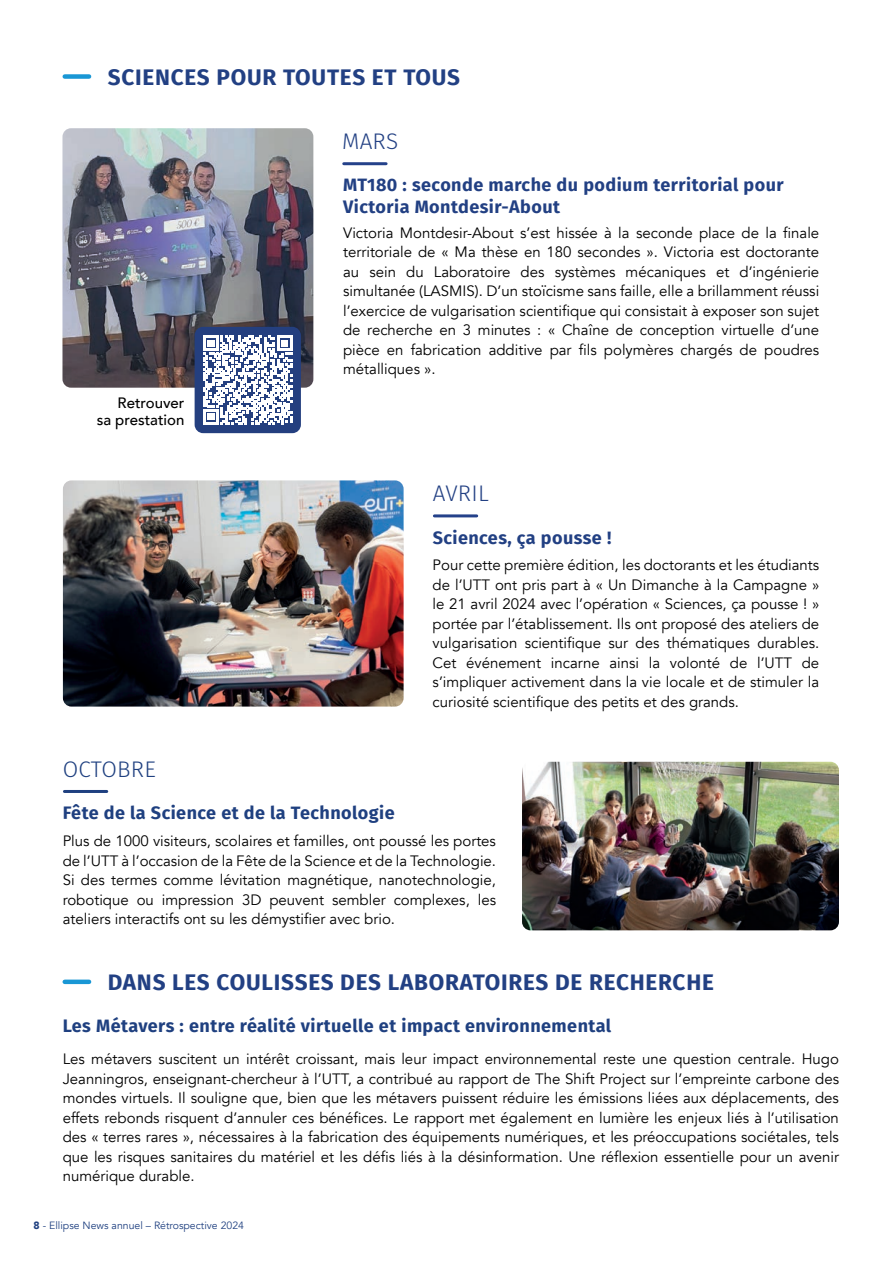
<style>
.page{position:relative;width:893px;height:1263px;background:#fff}
.page>*{position:absolute;margin:0;border:0;box-sizing:border-box;transform-origin:0 0}
.t1{font:700 22.5px "Fira Sans";letter-spacing:.035em;color:#224083}
.t2{font:300 22.5px "Fira Sans";letter-spacing:.01em;color:#224083}
.t3{font:300 22.5px "Fira Sans";letter-spacing:.01em;color:#1f4080}
.t4{font:700 18px "Fira Sans";letter-spacing:.025em;color:#1f4080}
.t5{font:700 18px/21.6px "Fira Sans";letter-spacing:.025em;color:#224083}
.t6{font:15px/19.5px "Avenir";color:#000;text-align:justify}
.t7{font:500 15px/16.5px "Avenir";color:#000;text-align:right}
.t8{font:10.5px "Avenir";color:#1f4080}
.s1{font-weight:900}
</style>
<div class="page">
<div style="left:65px;top:74px;width:24px;height:5px;background:#1997d5"></div>
<div style="left:65px;top:979px;width:24px;height:5px;background:#1997d5"></div>
<hr style="left:344px;top:162px;width:42px;height:3px;background:#24418a">
<hr style="left:434px;top:514px;width:43px;height:3px;background:#24418a">
<img style="left:62px;top:128px;width:251px;height:260px">
<img style="left:63px;top:480px;width:341px;height:226px">
<div style="left:195px;top:327px;width:106px;height:106px;background:#243f7f;border-radius:9px"></div>
<hr style="left:64px;top:790px;width:43px;height:3px;background:#1f4080">
<svg style="left:203px;top:335px;width:89px;height:89px"></svg>
<img style="left:522px;top:762px;width:317px;height:168px">
<h1 class="t1" style="left:108px;top:58px;width:354px">SCIENCES POUR TOUTES ET TOUS</h1>
<h1 class="t2" style="left:342px;top:125px;width:57px">MARS</h1>
<p class="t5" style="left:343px;top:173px;width:442px">MT180 : seconde marche du podium territorial pour<br>Victoria Montdesir-About</p>
<p class="t7" style="left:97px;top:394px;width:89px">Retrouver<br>sa prestation</p>
<h1 class="t3" style="left:63px;top:753px;width:95px">OCTOBRE</h1>
<p class="t6" style="left:343px;top:223px;width:478px">Victoria Montdesir-About s’est hissée à la seconde place de la finale territoriale de « Ma thèse en 180 secondes ». Victoria est doctorante au sein du Laboratoire des systèmes mécaniques et d’ingénierie simultanée (LASMIS). D’un stoïcisme sans faille, elle a brillamment réussi l’exercice de vulgarisation scientifique qui consistait à exposer son sujet de recherche en 3 minutes : « Chaîne de conception virtuelle d’une pièce en fabrication additive par fils polymères chargés de poudres métalliques ».</p>
<h1 class="t2" style="left:433px;top:478px;width:57px">AVRIL</h1>
<p class="t5" style="left:433px;top:525px;width:180px">Sciences, ça pousse !</p>
<p class="t6" style="left:433px;top:555px;width:388px">Pour cette première édition, les doctorants et les étudiants de l’UTT ont pris part à « Un Dimanche à la Campagne » le 21 avril 2024 avec l’opération « Sciences, ça pousse ! » portée par l’établissement. Ils ont proposé des ateliers de vulgarisation scientifique sur des thématiques durables.<br>Cet événement incarne ainsi la volonté de l’UTT de s’impliquer activement dans la vie locale et de stimuler la curiosité scientifique des petits et des grands.</p>
<p class="t4" style="left:63px;top:798px;width:333px">Fête de la Science et de la Technologie</p>
<p class="t6" style="left:63px;top:831px;width:435px">Plus de 1000 visiteurs, scolaires et familles, ont poussé les portes de l’UTT à l’occasion de la Fête de la Science et de la Technologie.<br>Si des termes comme lévitation magnétique, nanotechnologie, robotique ou impression 3D peuvent sembler complexes, les ateliers interactifs ont su les démystifier avec brio.</p>
<h1 class="t1" style="left:108px;top:963px;width:608px">DANS LES COULISSES DES LABORATOIRES DE RECHERCHE</h1>
<p class="t4" style="left:63px;top:1011px;width:550px">Les Métavers : entre réalité virtuelle et impact environnemental</p>
<p class="t6" style="left:63px;top:1050px;width:778px">Les métavers suscitent un intérêt croissant, mais leur impact environnemental reste une question centrale. Hugo Jeanningros, enseignant-chercheur à l’UTT, a contribué au rapport de The Shift Project sur l’empreinte carbone des mondes virtuels. Il souligne que, bien que les métavers puissent réduire les émissions liées aux déplacements, des effets rebonds risquent d’annuler ces bénéfices. Le rapport met également en lumière les enjeux liés à l’utilisation des « terres rares », nécessaires à la fabrication des équipements numériques, et les préoccupations sociétales, tels que les risques sanitaires du matériel et les défis liés à la désinformation. Une réflexion essentielle pour un avenir numérique durable.</p>
<p class="t8" style="left:33px;top:1219px;width:212px"><span class="s1">8</span> - Ellipse News annuel – Rétrospective 2024</p>
</div>
